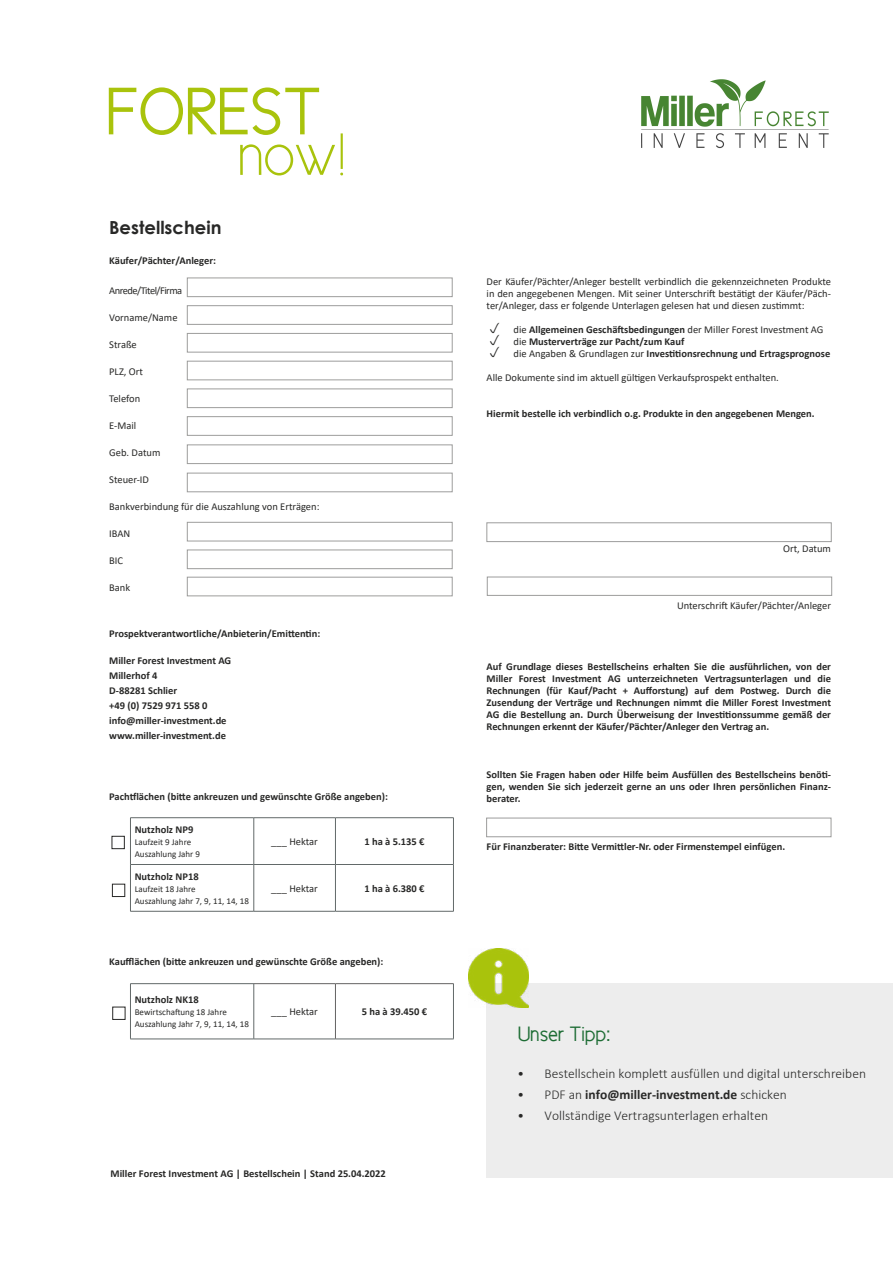
<style>
.page{position:relative;width:893px;height:1263px;background:#fff}
.page>*{position:absolute;margin:0;border:0;box-sizing:border-box;transform-origin:0 0}
.t1{font:67.5px "New Cicle Gordita";color:#a9c30c}
.t2{font:60px "New Cicle Fina";color:#a9c30c}
.t3{font:21px "New Cicle Gordita";color:#1e6d35}
.t4{font:700 18px "Century Gothic";color:#282827}
.t5{font:300 13.5px "Calibri";color:#282827}
.t6{font:700 13.5px "Calibri";color:#282827}
.t7{font:700 10.5px/12px "Calibri";color:#282827}
.t8{font:10.5px/12px "Calibri";color:#282827;text-align:justify}
.t9{font:10.5px "Calibri";letter-spacing:-.05em;color:#282827}
.t10{font:9px/12px "Calibri";color:#282827}
.s1{font-weight:400}
.s2{font-weight:300}
</style>
<div class="page">
<hr style="left:130px;top:817px;width:124px;height:1px;background:#626969">
<hr style="left:130px;top:818px;width:1px;height:46px;background:#626969">
<hr style="left:254px;top:817px;width:81px;height:1px;background:#626969">
<hr style="left:254px;top:818px;width:1px;height:46px;background:#626969">
<hr style="left:335px;top:817px;width:119px;height:1px;background:#626969">
<hr style="left:335px;top:818px;width:1px;height:46px;background:#626969">
<hr style="left:453px;top:818px;width:1px;height:46px;background:#626969">
<hr style="left:254px;top:864px;width:81px;height:1px;background:#626969">
<hr style="left:335px;top:864px;width:119px;height:1px;background:#626969">
<hr style="left:335px;top:865px;width:1px;height:46px;background:#626969">
<hr style="left:453px;top:865px;width:1px;height:46px;background:#626969">
<hr style="left:254px;top:911px;width:81px;height:1px;background:#626969">
<hr style="left:335px;top:911px;width:119px;height:1px;background:#626969">
<hr style="left:130px;top:864px;width:124px;height:1px;background:#626969">
<hr style="left:130px;top:865px;width:1px;height:46px;background:#626969">
<hr style="left:254px;top:865px;width:1px;height:46px;background:#626969">
<hr style="left:130px;top:911px;width:124px;height:1px;background:#626969">
<hr style="left:130px;top:983px;width:124px;height:1px;background:#626969">
<hr style="left:254px;top:984px;width:1px;height:55px;background:#626969">
<hr style="left:130px;top:984px;width:1px;height:55px;background:#626969">
<hr style="left:453px;top:984px;width:1px;height:55px;background:#626969">
<hr style="left:130px;top:1039px;width:124px;height:1px;background:#626969">
<hr style="left:254px;top:1039px;width:81px;height:1px;background:#626969">
<hr style="left:335px;top:1039px;width:119px;height:1px;background:#626969">
<hr style="left:254px;top:983px;width:81px;height:1px;background:#646363">
<hr style="left:335px;top:983px;width:119px;height:1px;background:#646363">
<hr style="left:335px;top:984px;width:1px;height:55px;background:#646363">
<div style="left:486px;top:818px;width:345px;height:19px;background:#fff;border:1px solid #9d9d9c"></div>
<div style="left:486px;top:522px;width:346px;height:20px;background:#fff;border:1px solid #9d9d9c"></div>
<div style="left:187px;top:278px;width:266px;height:19px;background:#fff;border:1px solid #9d9d9c"></div>
<div style="left:187px;top:305px;width:266px;height:20px;background:#fff;border:1px solid #9d9d9c"></div>
<div style="left:187px;top:333px;width:266px;height:19px;background:#fff;border:1px solid #9d9d9c"></div>
<div style="left:187px;top:361px;width:266px;height:19px;background:#fff;border:1px solid #9d9d9c"></div>
<div style="left:187px;top:388px;width:266px;height:20px;background:#fff;border:1px solid #9d9d9c"></div>
<div style="left:187px;top:416px;width:266px;height:20px;background:#fff;border:1px solid #9d9d9c"></div>
<div style="left:187px;top:444px;width:266px;height:20px;background:#fff;border:1px solid #9d9d9c"></div>
<div style="left:187px;top:550px;width:266px;height:19px;background:#fff;border:1px solid #9d9d9c"></div>
<div style="left:187px;top:522px;width:266px;height:19px;background:#fff;border:1px solid #9d9d9c"></div>
<div style="left:187px;top:577px;width:266px;height:19px;background:#fff;border:1px solid #9d9d9c"></div>
<div style="left:187px;top:473px;width:266px;height:19px;background:#fff;border:1px solid #9d9d9c"></div>
<div style="left:112px;top:836px;width:13px;height:13px;background:#fff;border:1px solid #282827"></div>
<div style="left:112px;top:884px;width:13px;height:13px;background:#fff;border:1px solid #282827"></div>
<div style="left:112px;top:1007px;width:13px;height:13px;background:#fff;border:1px solid #282827"></div>
<div style="left:487px;top:577px;width:345px;height:19px;background:#fff;border:1px solid #9d9d9c"></div>
<div style="left:486px;top:984px;width:407px;height:194px;background:#ededed"></div>
<img style="left:469px;top:948px;width:59px;height:60px">
<img style="left:641px;top:79px;width:188px;height:70px">
<h1 class="t1" style="left:106px;top:76px;width:217px">FOREST</h1>
<h2 class="t2" style="left:238px;top:123px;width:111px">now!</h2>
<h3 class="t4" style="left:109px;top:214px;width:114px">Bestellschein</h3>
<p class="t7" style="left:109px;top:254px;width:108px">Käufer/Pächter/Anleger:</p>
<p class="t9" style="left:109px;top:283px;width:75px">Anrede/Titel/Firma</p>
<p class="t8" style="left:109px;top:311px;width:70px">Vorname/Name</p>
<p class="t8" style="left:109px;top:338px;width:29px">Straße</p>
<p class="t8" style="left:109px;top:365px;width:35px">PLZ, Ort</p>
<p class="t8" style="left:109px;top:392px;width:32px">Telefon</p>
<p class="t8" style="left:109px;top:419px;width:29px">E-Mail</p>
<p class="t8" style="left:109px;top:446px;width:53px">Geb. Datum</p>
<p class="t8" style="left:109px;top:473px;width:41px">Steuer-ID</p>
<p class="t8" style="left:109px;top:500px;width:212px">Bankverbindung für die Auszahlung von Erträgen:</p>
<p class="t8" style="left:109px;top:527px;width:23px">IBAN</p>
<p class="t8" style="left:109px;top:554px;width:15px">BIC</p>
<p class="t8" style="left:109px;top:581px;width:23px">Bank</p>
<p class="t7" style="left:109px;top:628px;width:213px">Prospektverantwortliche/Anbieterin/Emittentin:</p>
<p class="t7" style="left:109px;top:653px;width:124px;line-height:15px">Miller Forest Investment AG<br>Millerhof 4<br>D-88281 Schlier<br>+49 (0) 7529 971 558 0 info@miller-investment.de www.miller-investment.de</p>
<p class="t7" style="left:109px;top:790px;width:280px">Pachtflächen (bitte ankreuzen und gewünschte Größe angeben):</p>
<p class="t7" style="left:135px;top:823px;width:60px">Nutzholz NP9</p>
<p class="t10" style="left:135px;top:836px;width:67px">Laufzeit 9 Jahre<br>Auszahlung Jahr 9</p>
<p class="t8" style="left:271px;top:835px;width:48px">___ Hektar</p>
<p class="t7" style="left:364px;top:835px;width:62px">1 ha à 5.135 €</p>
<p class="t7" style="left:135px;top:870px;width:65px">Nutzholz NP18</p>
<p class="t10" style="left:135px;top:882px;width:116px">Laufzeit 18 Jahre<br>Auszahlung Jahr 7, 9, 11, 14, 18</p>
<p class="t8" style="left:271px;top:882px;width:48px">___ Hektar</p>
<p class="t7" style="left:364px;top:882px;width:62px">1 ha à 6.380 €</p>
<p class="t7" style="left:109px;top:956px;width:276px">Kaufflächen (bitte ankreuzen und gewünschte Größe angeben):</p>
<p class="t7" style="left:135px;top:993px;width:66px">Nutzholz NK18</p>
<p class="t10" style="left:135px;top:1006px;width:116px">Bewirtschaftung 18 Jahre<br>Auszahlung Jahr 7, 9, 11, 14, 18</p>
<p class="t8" style="left:271px;top:1005px;width:48px">___ Hektar</p>
<p class="t7" style="left:362px;top:1005px;width:67px">5 ha à 39.450 €</p>
<p class="t7" style="left:111px;top:1168px;width:277px">Miller Forest Investment AG | Bestellschein | Stand 25.04.2022</p>
<p class="t8" style="left:487px;top:276px;width:346px">Der Käufer/Pächter/Anleger bestellt verbindlich die gekennzeichneten Produkte in den angegebenen Mengen. Mit seiner Unterschrift bestätigt der Käufer/Päch&shy;ter/Anleger, dass er folgende Unterlagen gelesen hat und diesen zustimmt:</p>
<p class="t7" style="left:514px;top:324px;width:318px"><span class="s1">die</span> Allgemeinen Geschäftsbedingungen <span class="s1">der Miller Forest Investment AG die</span> Musterverträge zur Pacht/zum Kauf<br><span class="s1">die Angaben &amp; Grundlagen zur</span> Investitionsrechnung und Ertragsprognose</p>
<p class="t8" style="left:487px;top:372px;width:294px">Alle Dokumente sind im aktuell gültigen Verkaufsprospekt enthalten.</p>
<p class="t7" style="left:487px;top:408px;width:330px">Hiermit bestelle ich verbindlich o.g. Produkte in den angegebenen Mengen.</p>
<p class="t8" style="left:783px;top:543px;width:49px">Ort, Datum</p>
<p class="t8" style="left:677px;top:600px;width:155px">Unterschrift Käufer/Pächter/Anleger</p>
<p class="t7" style="left:487px;top:660px;width:346px;text-align:justify">Auf Grundlage dieses Bestellscheins erhalten Sie die ausführlichen, von der Miller Forest Investment AG unterzeichneten Vertragsunterlagen und die Rechnungen (für Kauf/Pacht + Aufforstung) auf dem Postweg. Durch die Zusendung der Verträge und Rechnungen nimmt die Miller Forest Investment AG die Bestellung an. Durch Überweisung der Investitionssumme gemäß der Rechnungen erkennt der Käufer/Pächter/Anleger den Vertrag an.</p>
<p class="t7" style="left:487px;top:768px;width:346px;text-align:justify">Sollten Sie Fragen haben oder Hilfe beim Ausfüllen des Bestellscheins benöti&shy;gen, wenden Sie sich jederzeit gerne an uns oder Ihren persönlichen Finanz&shy;berater.</p>
<p class="t7" style="left:487px;top:840px;width:300px">Für Finanzberater: Bitte Vermittler-Nr. oder Firmenstempel einfügen.</p>
<h3 class="t3" style="left:518px;top:1023px;width:94px">Unser Tipp:</h3>
<p class="t5" style="left:518px;top:1065px;width:350px">• Bestellschein komplett ausfüllen und digital unterschreiben</p>
<p class="t6" style="left:518px;top:1085px;width:271px"><span class="s2">• PDF an</span> info@miller-investment.de <span class="s2">schicken</span></p>
<p class="t5" style="left:518px;top:1107px;width:252px">• Vollständige Vertragsunterlagen erhalten</p>
</div>
